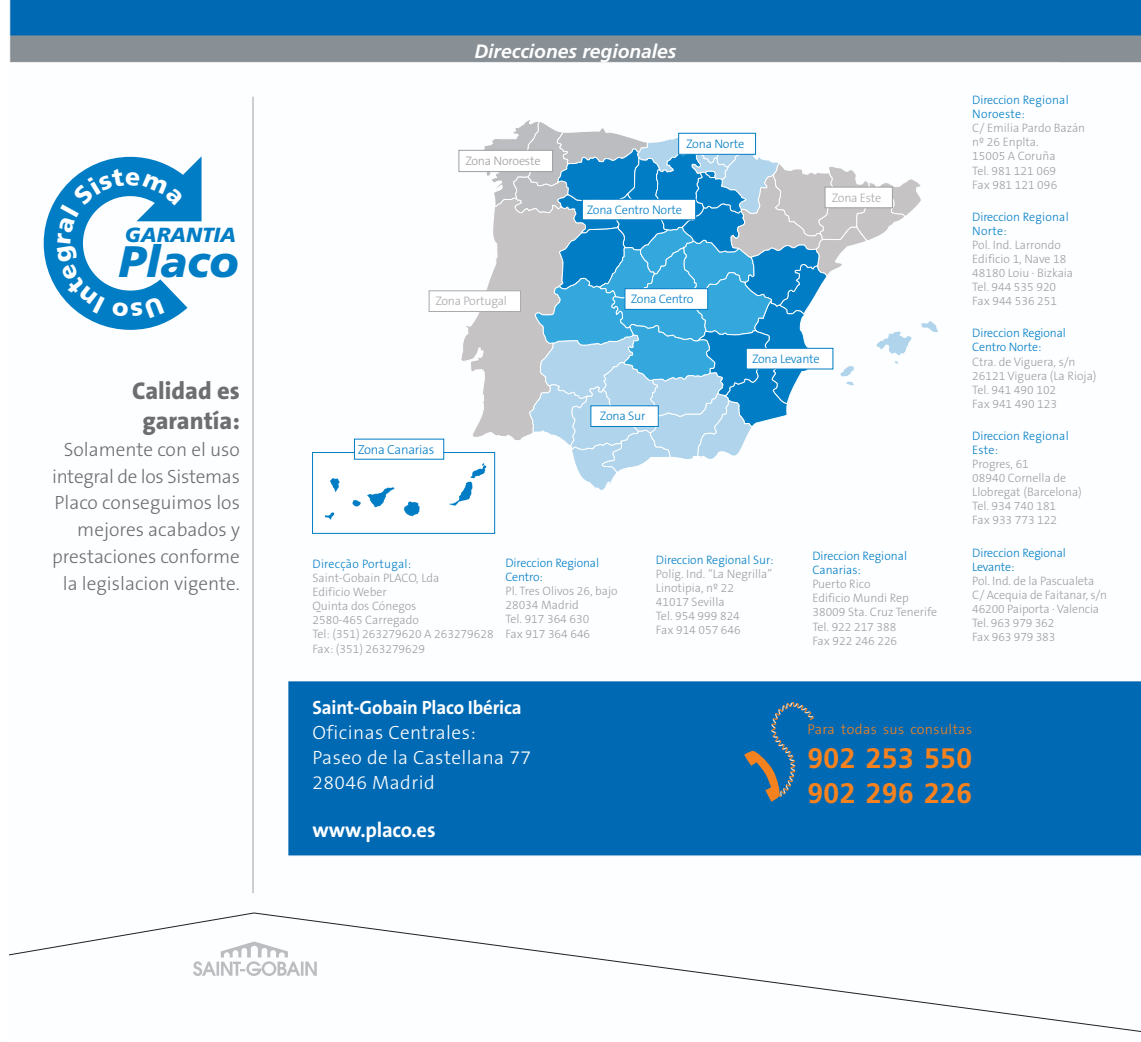
<style>
.page{position:relative;width:1141px;height:1042px;background:#fff}
.page>*{position:absolute;margin:0;border:0;box-sizing:border-box;transform-origin:0 0}
.t1{font:italic 900 44.1px "Frutiger";color:#007dc5}
.t2{font:700 28.18px/34.6px "Frutiger";letter-spacing:.015em;color:#f5821f}
.t3{font:800 24.5px/29.4px "The Sans B8";color:#6d6e70;text-align:center}
.t4{font:700 21px "The Sans B7";letter-spacing:-.01em;color:#fff}
.t5{font:italic 900 20.47px "Frutiger";color:#007dc5}
.t6{font:300 19.25px/26.9px "The Sans B3";color:#6d6e70;text-align:right}
.t7{font:300 19.25px/25px "The Sans B3";letter-spacing:.02em;color:#fff}
.t8{font:700 19.25px "The Sans B7";letter-spacing:-.01em;color:#fff}
.t9{font:italic 700 19.25px "Frutiger";color:#fff}
.t10{font:300 14.17px "The Sans B3";letter-spacing:.03em;color:#f5821f}
.t11{font:300 12.95px "The Sans B3";letter-spacing:-.02em;color:#007dc5}
.t12{font:300 12.42px "The Sans B3";letter-spacing:-.02em;color:#007dc5}
.t13{font:300 12.42px "The Sans B3";letter-spacing:-.02em;color:#a7a9ac}
.t14{font:300 12.42px "The Sans B3";letter-spacing:-.02em;color:#9d9fa1}
.t15{font:300 12.25px/14px "The Sans B3";color:#9d9fa1}
.t16{font:300 12.25px/14px "The Sans B3";letter-spacing:-.01em;color:#007dc5}
.t17{font:300 12.25px/14px "The Sans B3";letter-spacing:.02em;color:#007dc5}
</style>
<div class="page">
<img style="left:10px;top:0;width:1131px;height:893px">
<hr style="left:252px;top:97px;width:1px;height:796px;background:#9d9fa1">
<svg style="left:10px;top:912px;width:1131px;height:120px"></svg>
<svg style="left:193px;top:941px;width:124px;height:35px"></svg>
<div style="left:312px;top:452px;width:183px;height:82px;background:#fff;border:1px solid #007dc5"></div>
<svg style="left:325px;top:119px;width:614px;height:400px"></svg>
<svg style="left:744px;top:702px;width:70px;height:100px"></svg>
<svg style="left:44px;top:156px;width:158px;height:174px"></svg>
<h3 class="t5" style="left:125px;top:226px;width:113px">GARANTIA</h3>
<h1 class="t1" style="left:119px;top:244px;width:121px">Placo</h1>
<h3 class="t3" style="left:132px;top:378px;width:109px">Calidad es garantía:</h3>
<h3 class="t6" style="left:52px;top:437px;width:189px">Solamente con el uso integral de los Sistemas<br>Placo conseguimos los mejores acabados y prestaciones conforme la legislacion vigente.</h3>
<h3 class="t9" style="left:474px;top:43px;width:204px">Direcciones regionales</h3>
<p class="t14" style="left:465px;top:155px;width:77px">Zona Noroeste</p>
<p class="t12" style="left:686px;top:138px;width:60px">Zona Norte</p>
<p class="t12" style="left:587px;top:204px;width:97px">Zona Centro Norte</p>
<p class="t13" style="left:832px;top:192px;width:51px">Zona Este</p>
<p class="t13" style="left:435px;top:296px;width:73px">Zona Portugal</p>
<p class="t12" style="left:631px;top:294px;width:64px">Zona Centro</p>
<p class="t11" style="left:358px;top:444px;width:78px">Zona Canarias</p>
<p class="t12" style="left:600px;top:411px;width:47px">Zona Sur</p>
<p class="t12" style="left:752px;top:353px;width:69px">Zona Levante</p>
<p class="t17" style="left:313px;top:558px;width:100px">Direcção Portugal:</p>
<p class="t15" style="left:313px;top:572px;width:183px">Saint-Gobain PLACO, Lda<br>Edificio Weber<br>Quinta dos Cónegos<br>2580-465 Carregado<br>Tel: (351) 263279620 A 263279628<br>Fax: (351) 263279629</p>
<p class="t16" style="left:505px;top:557px;width:95px">Direccion Regional<br>Centro:</p>
<p class="t15" style="left:505px;top:585px;width:114px">Pl. Tres Olivos 26, bajo<br>28034 Madrid<br>Tel. 917 364 630<br>Fax 917 364 646</p>
<p class="t16" style="left:656px;top:553px;width:119px">Direccion Regional Sur:</p>
<p class="t15" style="left:656px;top:567px;width:118px">Políg. Ind. “La Negrilla”<br>Linotipia, nº 22<br>41017 Sevilla<br>Tel. 954 999 824<br>Fax 914 057 646</p>
<p class="t16" style="left:812px;top:550px;width:96px">Direccion Regional<br>Canarias:</p>
<p class="t15" style="left:812px;top:578px;width:126px">Puerto Rico<br>Edificio Mundi Rep<br>38009 Sta. Cruz Tenerife<br>Tel. 922 217 388<br>Fax 922 246 226</p>
<p class="t17" style="left:972px;top:94px;width:98px">Direccion Regional<br>Noroeste:</p>
<p class="t15" style="left:972px;top:122px;width:114px">C/ Emilia Pardo Bazán nº 26 Enplta.<br>15005 A Coruña<br>Tel. 981 121 069<br>Fax 981 121 096</p>
<p class="t17" style="left:972px;top:210px;width:98px">Direccion Regional<br>Norte:</p>
<p class="t15" style="left:972px;top:239px;width:102px">Pol. Ind. Larrondo<br>Edificio 1, Nave 18<br>48180 Loiu · Bizkaia<br>Tel. 944 535 920<br>Fax 944 536 251</p>
<p class="t16" style="left:972px;top:327px;width:95px">Direccion Regional<br>Centro Norte:</p>
<p class="t15" style="left:972px;top:355px;width:126px">Ctra. de Viguera, s/n<br>26121 Viguera (La Rioja)<br>Tel. 941 490 102<br>Fax 941 490 123</p>
<p class="t16" style="left:972px;top:430px;width:98px">Direccion Regional<br>Este:</p>
<p class="t15" style="left:972px;top:458px;width:111px">Progres, 61<br>08940 Cornella de<br>Llobregat (Barcelona)<br>Tel. 934 740 181<br>Fax 933 773 122</p>
<p class="t16" style="left:972px;top:546px;width:95px">Direccion Regional<br>Levante:</p>
<p class="t15" style="left:972px;top:574px;width:136px">Pol. Ind. de la Pascualeta<br>C/ Acequia de Faitanar, s/n<br>46200 Paiporta · Valencia<br>Tel. 963 979 362<br>Fax 963 979 383</p>
<h3 class="t8" style="left:313px;top:699px;width:211px">Saint-Gobain Placo Ibérica</h3>
<h3 class="t7" style="left:313px;top:721px;width:220px">Oficinas Centrales:<br>Paseo de la Castellana 77<br>28046 Madrid</h3>
<h3 class="t4" style="left:313px;top:820px;width:125px">www.placo.es</h3>
<p class="t10" style="left:807px;top:723px;width:166px">Para todas sus consultas</p>
<h2 class="t2" style="left:807px;top:743px;width:166px">902 253 550<br>902 296 226</h2>
</div>
